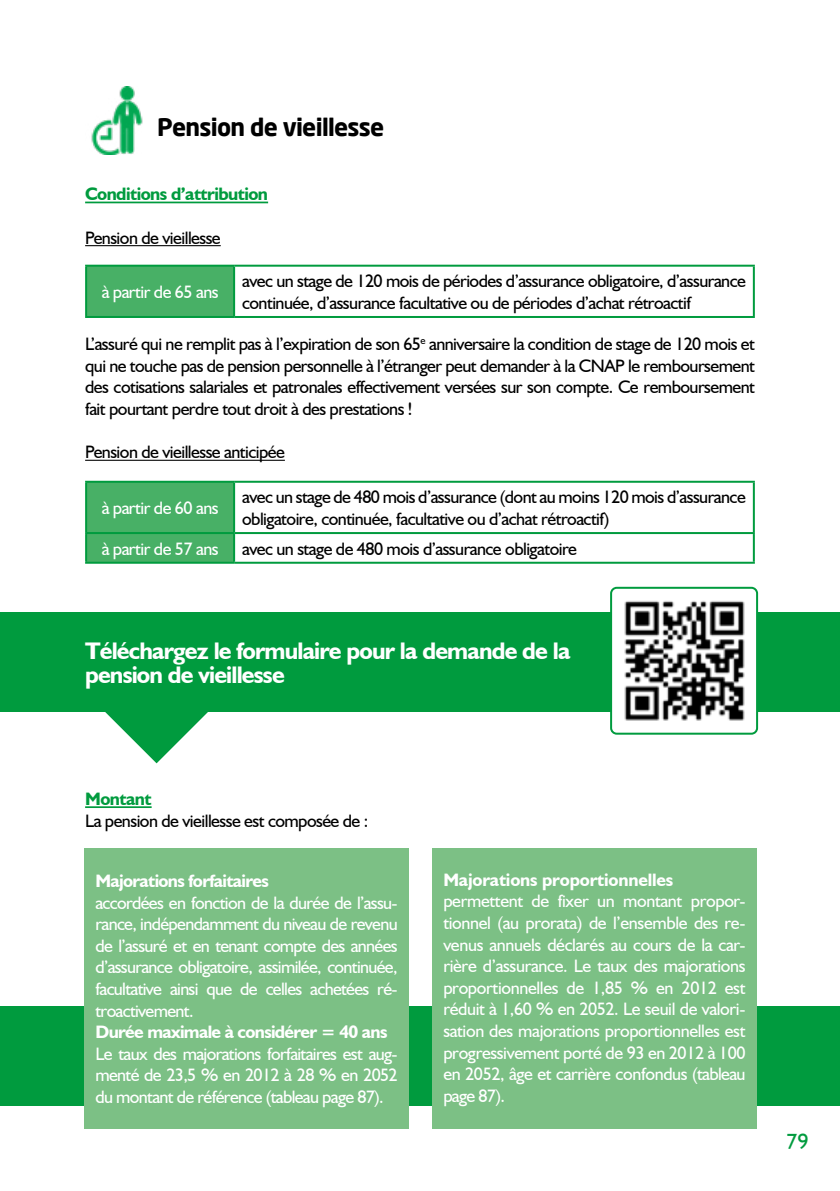
<style>
.page{position:relative;width:840px;height:1191px;background:#fff}
.page>*{position:absolute;margin:0;border:0;box-sizing:border-box;transform-origin:0 0}
.t1{font:700 24px/24px "Humanist 521 BT";letter-spacing:-.035em;color:#fff}
.t2{font:700 24px "Neo Sans";letter-spacing:-.03em;color:#000}
.t3{font:22px "Humanist 521 BT";color:#009b3e}
.t4{font:18px/21.6px "Humanist 521 BT";letter-spacing:-.035em;color:#fff;text-align:justify}
.t5{font:18px/21.6px "Humanist 521 BT";letter-spacing:-.03em;color:#000}
.t6{font:700 18px "Humanist 521 BT";letter-spacing:-.035em;color:#fff}
.t7{font:700 18px "Humanist 521 BT";letter-spacing:-.03em;color:#009b3e}
.t8{font:700 18px "Humanist 521 BT";letter-spacing:-.01em;color:#fff}
</style>
<div class="page">
<svg style="left:104px;top:711px;width:105px;height:52px"></svg>
<div style="left:1px;top:612px;width:838px;height:99px;background:#009b3e"></div>
<hr style="left:85px;top:202px;width:183px;height:1px;background:#009b3e">
<hr style="left:85px;top:245px;width:136px;height:1px;background:#000">
<div style="left:86px;top:266px;width:148px;height:51px;background:#48b066"></div>
<hr style="left:85px;top:267px;width:2px;height:49px;background:#009b3e">
<hr style="left:85px;top:265px;width:149px;height:2px;background:#009b3e">
<hr style="left:85px;top:316px;width:149px;height:2px;background:#009b3e">
<hr style="left:233px;top:267px;width:2px;height:49px;background:#009b3e">
<hr style="left:234px;top:265px;width:520px;height:2px;background:#009b3e">
<hr style="left:752px;top:267px;width:2px;height:49px;background:#009b3e">
<hr style="left:234px;top:316px;width:520px;height:2px;background:#009b3e">
<div style="left:87px;top:483px;width:146px;height:79px;background:#48b066"></div>
<hr style="left:85px;top:483px;width:2px;height:49px;background:#009b3e">
<hr style="left:85px;top:534px;width:2px;height:28px;background:#009b3e">
<hr style="left:85px;top:481px;width:149px;height:2px;background:#009b3e">
<hr style="left:85px;top:532px;width:149px;height:2px;background:#009b3e">
<hr style="left:85px;top:562px;width:149px;height:2px;background:#009b3e">
<hr style="left:233px;top:483px;width:2px;height:49px;background:#009b3e">
<hr style="left:233px;top:534px;width:2px;height:28px;background:#009b3e">
<hr style="left:234px;top:481px;width:520px;height:2px;background:#009b3e">
<hr style="left:752px;top:483px;width:2px;height:49px;background:#009b3e">
<hr style="left:752px;top:534px;width:2px;height:28px;background:#009b3e">
<hr style="left:234px;top:532px;width:520px;height:2px;background:#009b3e">
<hr style="left:234px;top:562px;width:520px;height:2px;background:#009b3e">
<hr style="left:85px;top:460px;width:200px;height:1px;background:#000">
<hr style="left:85px;top:806px;width:66px;height:2px;background:#009b3e">
<img style="left:612px;top:588px;width:144px;height:145px">
<div style="left:609px;top:587px;width:148px;height:147px;border:2px solid #009b3e;border-radius:6px"></div>
<div style="left:0;top:1007px;width:839px;height:98px;background:#009b3e"></div>
<div style="left:84px;top:848px;width:324px;height:281px;background:#7cc085"></div>
<div style="left:432px;top:848px;width:324px;height:281px;background:#7cc085"></div>
<img style="left:91px;top:87px;width:52px;height:68px">
<h1 class="t2" style="left:157px;top:111px;width:229px">Pension de vieillesse</h1>
<p class="t7" style="left:85px;top:183px;width:184px">Conditions d’attribution</p>
<p class="t5" style="left:85px;top:226px;width:137px">Pension de vieillesse</p>
<p class="t4" style="left:102px;top:281px;width:118px">à partir de 65 ans</p>
<p class="t5" style="left:242px;top:270px;width:505px">avec un stage de 120 mois de périodes d’assurance obligatoire, d’assurance continuée, d’assurance facultative ou de périodes d’achat rétroactif</p>
<p class="t5" style="left:85px;top:333px;width:671px;text-align:justify">L’assuré qui ne remplit pas à l’expiration de son 65<sup>e</sup> anniversaire la condition de stage de 120 mois et qui ne touche pas de pension personnelle à l’étranger peut demander à la CNAP le remboursement des cotisations salariales et patronales effectivement versées sur son compte. Ce remboursement fait pourtant perdre tout droit à des prestations !</p>
<p class="t5" style="left:85px;top:441px;width:201px">Pension de vieillesse anticipée</p>
<p class="t4" style="left:102px;top:497px;width:118px">à partir de 60 ans</p>
<p class="t5" style="left:242px;top:486px;width:505px">avec un stage de 480 mois d’assurance (dont au moins 120 mois d’assurance obligatoire, continuée, facultative ou d’achat rétroactif)</p>
<p class="t4" style="left:102px;top:537px;width:118px">à partir de 57 ans</p>
<p class="t5" style="left:242px;top:537px;width:336px">avec un stage de 480 mois d’assurance obligatoire</p>
<h1 class="t1" style="left:85px;top:638px;width:486px">Téléchargez le formulaire pour la demande de la pension de vieillesse</h1>
<p class="t7" style="left:85px;top:787px;width:68px">Montant</p>
<p class="t5" style="left:85px;top:809px;width:284px">La pension de vieillesse est composée de :</p>
<p class="t6" style="left:95px;top:869px;width:175px">Majorations forfaitaires</p>
<p class="t4" style="left:95px;top:891px;width:303px">accordées en fonction de la durée de l’assu&shy;rance, indépendamment du niveau de revenu de l’assuré et en tenant compte des années d’assurance obligatoire, assimilée, continuée, facultative ainsi que de celles achetées ré&shy;troactivement.</p>
<p class="t6" style="left:95px;top:1020px;width:293px">Durée maximale à considérer = 40 ans</p>
<p class="t4" style="left:95px;top:1042px;width:303px">Le taux des majorations forfaitaires est aug&shy;menté de 23,5 % en 2012 à 28 % en 2052 du montant de référence (tableau page 87).</p>
<p class="t8" style="left:443px;top:868px;width:231px">Majorations proportionnelles</p>
<p class="t4" style="left:443px;top:890px;width:303px">permettent de fixer un montant propor&shy;tionnel (au prorata) de l’ensemble des re&shy;venus annuels déclarés au cours de la car&shy;rière d’assurance. Le taux des majorations proportionnelles de 1,85 % en 2012 est réduit à 1,60 % en 2052. Le seuil de valori&shy;sation des majorations proportionnelles est progressivement porté de 93 en 2012 à 100 en 2052, âge et carrière confondus (tableau page 87).</p>
<p class="t3" style="left:785px;top:1128px;width:24px">79</p>
</div>
